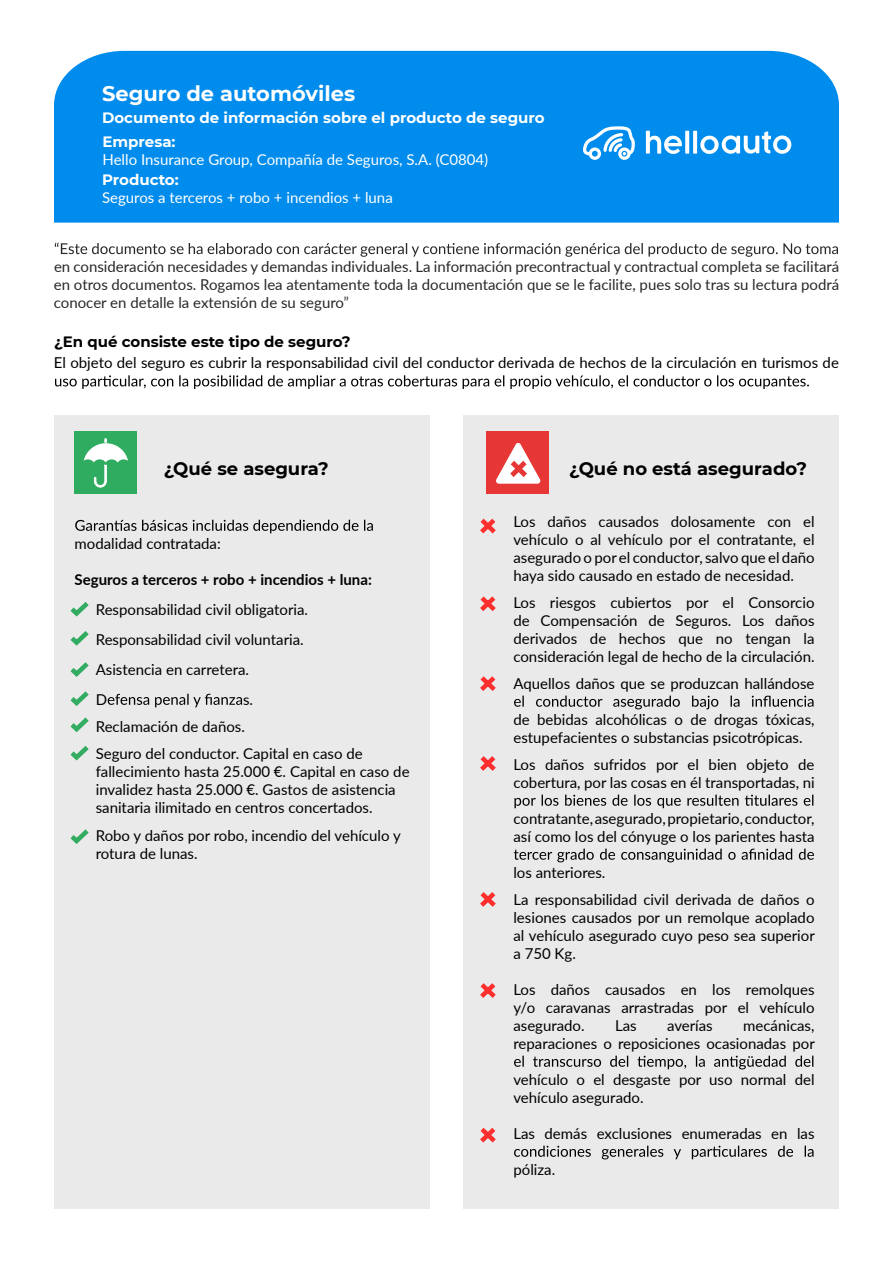
<style>
.page{position:relative;width:893px;height:1263px;background:#fff}
.page>*{position:absolute;margin:0;border:0;box-sizing:border-box;transform-origin:0 0}
.t1{font:700 21px "Montserrat";color:#fff}
.t2{font:700 18px "Montserrat";color:#000}
.t3{font:15px/18px "Lato";color:#000}
.t4{font:15px/18px "Lato";color:#282828;text-align:justify}
.t5{font:15px "Lato";color:#fff}
.t6{font:700 15px/23.4px "Montserrat";color:#fff}
.t7{font:700 15px "Lato";color:#000}
.t8{font:700 15px "Montserrat";color:#000}
.s1{color:#424242}
</style>
<div class="page">
<div style="left:54px;top:51px;width:785px;height:172px;background:#008ced"></div>
<svg style="left:55px;top:243px;width:783px;height:14px"></svg>
<svg style="left:55px;top:375px;width:754px;height:14px"></svg>
<div style="left:54px;top:415px;width:375px;height:794px;background:#eaeaea"></div>
<div style="left:463px;top:415px;width:376px;height:794px;background:#eaeaea"></div>
<svg style="left:75px;top:520px;width:298px;height:13px"></svg>
<svg style="left:108px;top:694px;width:134px;height:13px"></svg>
<svg style="left:514px;top:696px;width:299px;height:13px"></svg>
<svg style="left:514px;top:795px;width:299px;height:13px"></svg>
<svg style="left:514px;top:849px;width:300px;height:13px"></svg>
<svg style="left:514px;top:1056px;width:299px;height:13px"></svg>
<svg style="left:514px;top:1146px;width:300px;height:13px"></svg>
<div style="left:75px;top:431px;width:62px;height:63px;background:#30ac60"></div>
<div style="left:487px;top:431px;width:62px;height:63px;background:#e73636"></div>
<svg style="left:70px;top:602px;width:19px;height:15px"></svg>
<svg style="left:70px;top:631px;width:19px;height:15px"></svg>
<svg style="left:70px;top:662px;width:19px;height:15px"></svg>
<svg style="left:70px;top:691px;width:19px;height:42px"></svg>
<svg style="left:70px;top:745px;width:19px;height:16px"></svg>
<svg style="left:70px;top:829px;width:19px;height:15px"></svg>
<svg style="left:84px;top:438px;width:44px;height:49px"></svg>
<svg style="left:480px;top:518px;width:16px;height:16px"></svg>
<svg style="left:480px;top:596px;width:16px;height:15px"></svg>
<svg style="left:480px;top:676px;width:16px;height:15px"></svg>
<svg style="left:480px;top:756px;width:16px;height:15px"></svg>
<svg style="left:480px;top:892px;width:16px;height:15px"></svg>
<svg style="left:480px;top:983px;width:16px;height:15px"></svg>
<svg style="left:480px;top:1127px;width:16px;height:16px"></svg>
<svg style="left:496px;top:443px;width:45px;height:41px"></svg>
<svg style="left:646px;top:131px;width:145px;height:23px"></svg>
<svg style="left:583px;top:126px;width:52px;height:34px"></svg>
<h1 class="t1" style="left:102px;top:78px;width:255px">Seguro de automóviles</h1>
<p class="t6" style="left:102px;top:105px;width:444px">Documento de información sobre el producto de seguro<br>Empresa:</p>
<p class="t5" style="left:102px;top:148px;width:387px">Hello Insurance Group, Compañía de Seguros, S.A. (C0804)</p>
<p class="t6" style="left:102px;top:167px;width:78px">Producto:</p>
<p class="t5" style="left:102px;top:186px;width:292px">Seguros a terceros + robo + incendios + luna</p>
<p class="t4" style="left:54px;top:257px;width:787px">en consideración necesidades y demandas individuales. La información precontractual y contractual completa se facilitará en otros documentos. Rogamos lea atentamente toda la documentación que se le facilite, pues solo tras su lectura podrá conocer en detalle la extensión de su seguro<span class="s1">”</span></p>
<p class="t8" style="left:54px;top:331px;width:298px">¿En qué consiste este tipo de seguro?</p>
<p class="t3" style="left:54px;top:353px;width:787px">El objeto del seguro es cubrir la responsabilidad civil del conductor derivada de hechos de la circulación en turismos de</p>
<p class="t2" style="left:164px;top:456px;width:167px">¿Qué se asegura?</p>
<p class="t2" style="left:569px;top:456px;width:239px">¿Qué no está asegurado?</p>
<p class="t3" style="left:75px;top:534px;width:148px">modalidad contratada:</p>
<p class="t7" style="left:75px;top:568px;width:299px">Seguros a terceros + robo + incendios + luna:</p>
<p class="t3" style="left:96px;top:594px;width:214px;line-height:30px">Responsabilidad civil obligatoria.<br>Responsabilidad civil voluntaria.<br>Asistencia en carretera.<br>D</p>
<p class="t3" style="left:96px;top:685px;width:268px;line-height:27px;text-indent:147px">s.<br>Reclamación de daños.<br>Seguro del conductor. Capital en caso de</p>
<p class="t3" style="left:96px;top:762px;width:315px">fallecimiento hasta 25.000 €. Capital en caso de invalidez hasta 25.000 €. Gastos de asistencia sanitaria ilimitado en centros concertados.</p>
<p class="t3" style="left:96px;top:826px;width:306px">Robo y daños por robo, incendio del vehículo y rotura de lunas.</p>
<p class="t3" style="left:513px;top:511px;width:303px;text-align:justify">Los daños causados dolosamente con el vehículo o al vehículo por el contratante, el asegurado o por el conductor, salvo que el daño haya sido causado en estado de necesidad.</p>
<p class="t3" style="left:513px;top:592px;width:303px;text-align:justify">Los riesgos cubiertos por el Consorcio de Compensación de Seguros. Los daños derivados de hechos que no tengan la consideración legal de hecho de la circulación.</p>
<p class="t3" style="left:513px;top:673px;width:303px">Aquellos daños que se produzcan hallándose</p>
<p class="t3" style="left:513px;top:709px;width:303px">de bebidas alcohólicas o de drogas tóxicas, estupefacientes o substancias psicotrópicas.</p>
<p class="t3" style="left:513px;top:754px;width:303px">Los daños sufridos por el bien objeto de cobertura, por las cosas en él transportadas, ni</p>
<p class="t3" style="left:513px;top:808px;width:303px">contratante,asegurado,propietario,conductor, así como los del cónyuge o los parientes hasta</p>
<p class="t3" style="left:513px;top:858px;width:303px;line-height:27px">los anteriores.<br>La responsabilidad civil derivada de daños o</p>
<p class="t3" style="left:513px;top:907px;width:303px;text-align:justify">lesiones causados por un remolque acoplado al vehículo asegurado cuyo peso sea superior a 750 Kg.</p>
<p class="t3" style="left:513px;top:979px;width:303px;text-align:justify">Los daños causados en los remolques y/o caravanas arrastradas por el vehículo asegurado.</p>
<p class="t3" style="left:513px;top:1015px;width:303px;text-align:right">mecánicas,<br>reparaciones o reposiciones ocasionadas por</p>
<p class="t3" style="left:513px;top:1069px;width:303px">vehículo o el desgaste por uso normal del vehículo asegurado.</p>
<p class="t3" style="left:513px;top:1123px;width:303px">Las demás exclusiones enumeradas en las</p>
<p class="t3" style="left:513px;top:1159px;width:43px">póliza.</p>
<p class="t3" style="left:615px;top:1015px;width:23px">Las</p>
<p class="t3" style="left:667px;top:1015px;width:47px">averías</p>
</div>
